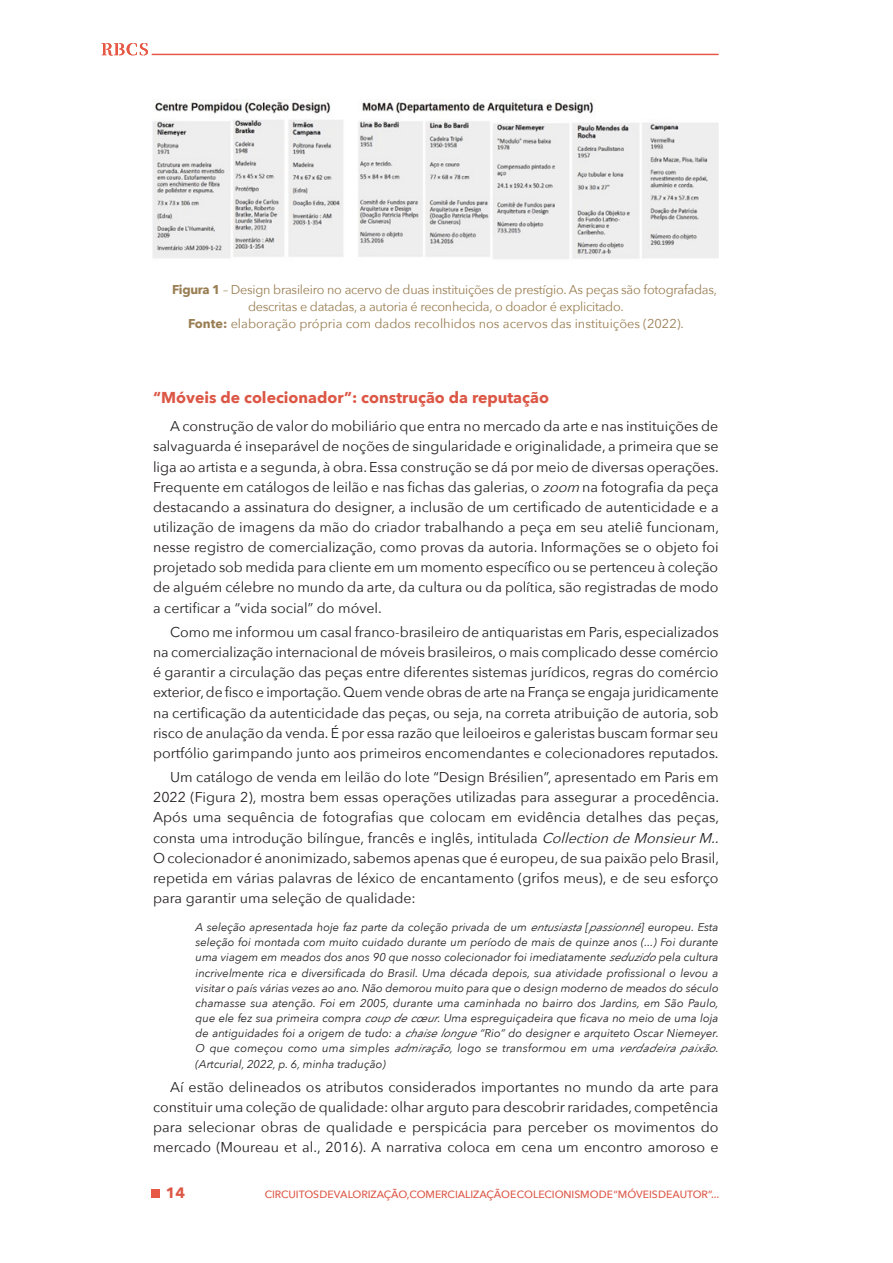
<style>
.page{position:relative;width:893px;height:1263px;background:#fff}
.page>*{position:absolute;margin:0;border:0;box-sizing:border-box;transform-origin:0 0}
.Heading1{font:700 15.75px "Avenir Next";color:#dc5746}
.t1{font:700 15px "Avenir Next";color:#dc5746}
.Paragraph{font:14.25px/20.1px "Avenir Next";color:#231f20;text-align:justify}
.FigureCaption{font:12.75px "Avenir Next";letter-spacing:-.02em;color:#997e53}
.FigureCaption-2{font:12.75px "Avenir Next";color:#997e53}
.t2{font:italic 11.25px/15.1px "Avenir Next";color:#231f20}
.t3{font:500 10.5px "Avenir Next";letter-spacing:-.005em;color:#dc5746}
.s1{font-weight:700}
.s2{font-style:italic}
</style>
<div class="page">
<svg style="left:101px;top:43px;width:47px;height:13px"></svg>
<hr style="left:152px;top:54px;width:567px;height:1px;background:#e65844">
<div style="left:151px;top:1189px;width:9px;height:9px;background:#e65844"></div>
<img style="left:153px;top:100px;width:566px;height:159px">
<p class="FigureCaption" style="left:172px;top:279px;width:546px"><span class="s1">Figura 1</span> – Design brasileiro no acervo de duas instituições de prestígio. As peças são fotografadas,</p>
<p class="FigureCaption" style="left:248px;top:296px;width:377px">descritas e datadas, a autoria é reconhecida, o doador é explicitado.</p>
<p class="FigureCaption-2" style="left:188px;top:313px;width:497px"><span class="s1">Fonte:</span> elaboração própria com dados recolhidos nos acervos das instituições (2022).</p>
<p class="Heading1" style="left:153px;top:384px;width:397px">“Móveis de colecionador”: construção da reputação</p>
<p class="Paragraph" style="left:153px;top:416px;width:567px;text-indent:17px">A construção de valor do mobiliário que entra no mercado da arte e nas instituições de salvaguarda é inseparável de noções de singularidade e originalidade, a primeira que se liga ao artista e a segunda, à obra. Essa construção se dá por meio de diversas operações.<br>Frequente em catálogos de leilão e nas fichas das galerias, o <span class="s2">zoom</span> na fotografia da peça destacando a assinatura do designer, a inclusão de um certificado de autenticidade e a utilização de imagens da mão do criador trabalhando a peça em seu ateliê funcionam, nesse registro de comercialização, como provas da autoria. Informações se o objeto foi projetado sob medida para cliente em um momento específico ou se pertenceu à coleção de alguém célebre no mundo da arte, da cultura ou da política, são registradas de modo a certificar a “vida social” do móvel.</p>
<p class="Paragraph" style="left:153px;top:621px;width:567px;text-indent:17px">Como me informou um casal franco-brasileiro de antiquaristas em Paris, especializados na comercialização internacional de móveis brasileiros, o mais complicado desse comércio é garantir a circulação das peças entre diferentes sistemas jurídicos, regras do comércio exterior, de fisco e importação. Quem vende obras de arte na França se engaja juridicamente na certificação da autenticidade das peças, ou seja, na correta atribuição de autoria, sob risco de anulação da venda. É por essa razão que leiloeiros e galeristas buscam formar seu portfólio garimpando junto aos primeiros encomendantes e colecionadores reputados.</p>
<p class="Paragraph" style="left:153px;top:766px;width:573px;text-align:left;text-indent:17px">Um catálogo de venda em leilão do lote “Design Brésilien”, apresentado em Paris em 2022 (Figura 2), mostra bem essas operações utilizadas para assegurar a procedência.<br>Após uma sequência de fotografias que colocam em evidência detalhes das peças, consta uma introdução bilíngue, francês e inglês, intitulada <span class="s2">CollectiondeMonsieurM..<br></span>O colecionador é anonimizado, sabemos apenas que é europeu, de sua paixão pelo Brasil, repetida em várias palavras de léxico de encantamento (grifos meus), e de seu esforço para garantir uma seleção de qualidade:</p>
<p class="t2" style="left:196px;top:919px;width:529px">A seleção apresentada hoje faz parte da coleção privada de um entusiasta[passionné] europeu. Esta seleção foi montada com muito cuidado durante um período de mais de quinze anos (...) Foi durante uma viagem em meados dos anos 90 que nosso colecionador foi imediatamente seduzidopela cultura incrivelmente rica e diversificada do Brasil. Uma década depois, sua atividade profissional o levou a visitar o país várias vezes ao ano. Não demorou muito para que o design moderno de meados do século chamasse sua atenção. Foi em 2005, durante uma caminhada no bairro dos Jardins, em São Paulo, que ele fez sua primeira compra coupdecœur. Uma espreguiçadeira que ficava no meio de uma loja de antiguidades foi a origem de tudo: a chaiselongue“Rio” do designer e arquiteto Oscar Niemeyer.<br>O que começou como uma simples admiração, logo se transformou em uma verdadeirapaixão. (Artcurial, 2022, p. 6, minha tradução)</p>
<p class="Paragraph" style="left:153px;top:1076px;width:567px;text-indent:17px">Aí estão delineados os atributos considerados importantes no mundo da arte para constituir uma coleção de qualidade: olhar arguto para descobrir raridades, competência para selecionar obras de qualidade e perspicácia para perceber os movimentos do mercado (Moureau et al., 2016). A narrativa coloca em cena um encontro amoroso e</p>
<p class="t1" style="left:166px;top:1179px;width:21px">14</p>
<p class="t3" style="left:265px;top:1185px;width:456px">CIRCUITOS DE VALORIZAÇÃO, COMERCIALIZAÇÃO E COLECIONISMO DE “MÓVEIS DE AUTOR”...</p>
</div>
